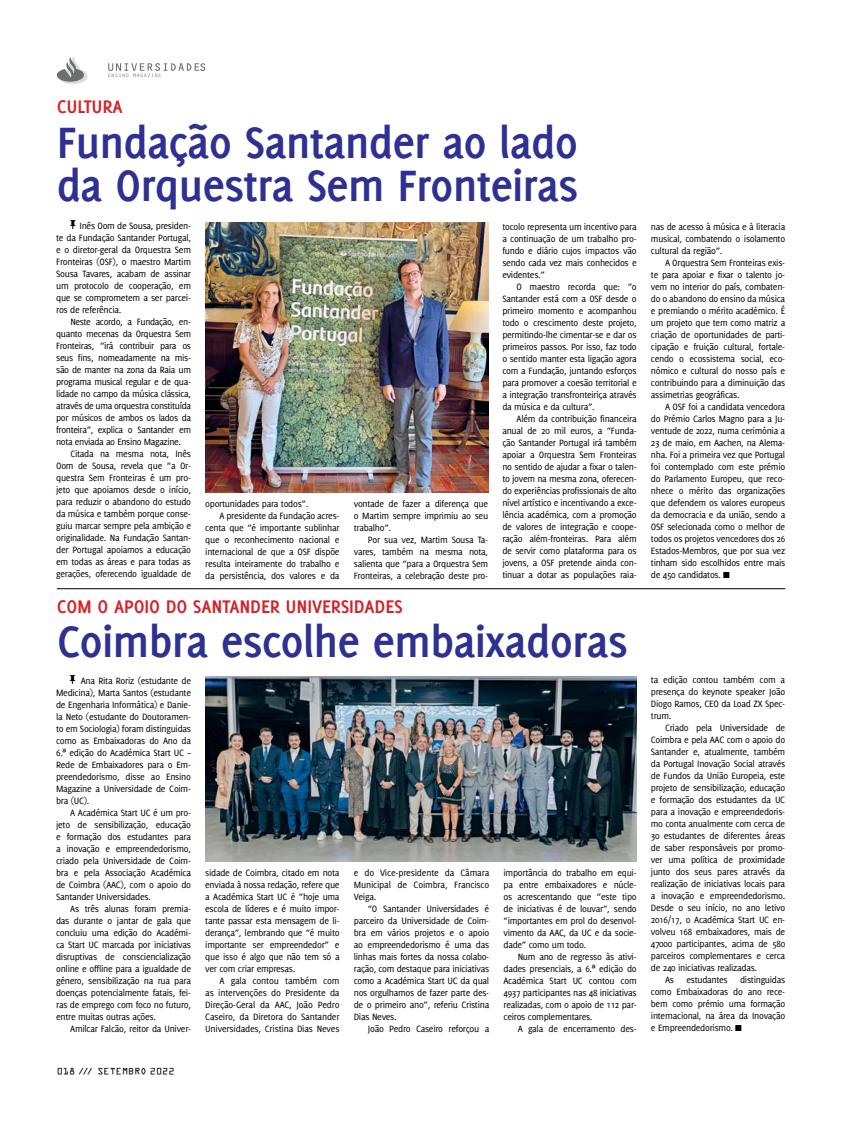
<style>
.page{position:relative;width:842px;height:1134px;background:#fff}
.page>*{position:absolute;margin:0;border:0;box-sizing:border-box;transform-origin:0 0}
.t1{font:700 48px/43px "Delicious";letter-spacing:-.02em;color:#2e3092}
.t2{font:700 20px "Delicious";letter-spacing:-.01em;color:#d2232a}
.t3{font:10px/12px "Delicious";letter-spacing:-.03em;color:#000;text-align:justify}
.t4{font:10px "OCR Aby BT";color:#000}
.s1{font-family:"Icon Bit Two"}
.s2{font-family:"Arial"}
.s3{font-family:"Icon Bit One"}
</style>
<div class="page">
<img style="left:205px;top:223px;width:284px;height:270px">
<hr style="left:57px;top:588px;width:728px;height:1px;background:#000">
<img style="left:205px;top:676px;width:432px;height:185px">
<svg style="left:108px;top:63px;width:97px;height:14px"></svg>
<svg style="left:57px;top:57px;width:31px;height:27px"></svg>
<h2 class="t2" style="left:57px;top:95px;width:67px">Cultura</h2>
<h1 class="t1" style="left:57px;top:120px;width:523px">Fundação Santander ao lado da Orquestra Sem Fronteiras</h1>
<p class="t3" style="left:56px;top:219px;width:136px;text-indent:14px"><span class="s1">6</span> Inês Oom de Sousa, presiden&shy;te da Fundação Santander Portugal, e o diretor-geral da Orquestra Sem Fronteiras (OSF), o maestro Martim Sousa Tavares, acabam de assinar um protocolo de cooperação, em que se comprometem a ser parcei&shy;ros de referência.</p>
<p class="t3" style="left:70px;top:315px;width:122px">Neste acordo, a Fundação, en-</p>
<p class="t3" style="left:56px;top:327px;width:136px">quanto mecenas da Orquestra Sem</p>
<p class="t3" style="left:56px;top:339px;width:136px">Fronteiras, “irá contribuir para os</p>
<p class="t3" style="left:56px;top:351px;width:136px">seus fins, nomeadamente na mis-</p>
<p class="t3" style="left:56px;top:363px;width:136px">são de manter na zona da Raia um</p>
<p class="t3" style="left:56px;top:375px;width:136px">programa musical regular e de qua-</p>
<p class="t3" style="left:56px;top:387px;width:136px">lidade no campo da música clássica,</p>
<p class="t3" style="left:56px;top:399px;width:136px">através de uma orquestra constituída</p>
<p class="t3" style="left:56px;top:411px;width:136px">por músicos de ambos os lados da</p>
<p class="t3" style="left:56px;top:423px;width:136px">fronteira”, explica o Santander em</p>
<p class="t3" style="left:56px;top:435px;width:126px">nota enviada ao Ensino Magazine.</p>
<p class="t3" style="left:70px;top:447px;width:122px">Citada na mesma nota, Inês</p>
<p class="t3" style="left:56px;top:459px;width:136px">Oom de Sousa, revela que “a Or-</p>
<p class="t3" style="left:56px;top:471px;width:136px">questra Sem Fronteiras é um pro-</p>
<p class="t3" style="left:56px;top:483px;width:136px">jeto que apoiamos desde o início,</p>
<p class="t3" style="left:56px;top:495px;width:136px">para reduzir o abandono do estudo</p>
<p class="t3" style="left:56px;top:507px;width:136px">da música e também porque conse-</p>
<p class="t3" style="left:56px;top:519px;width:136px">guiu marcar sempre pela ambição e</p>
<p class="t3" style="left:56px;top:531px;width:136px">originalidade. Na Fundação Santan-</p>
<p class="t3" style="left:56px;top:543px;width:136px">der Portugal apoiamos a educação</p>
<p class="t3" style="left:56px;top:555px;width:136px">em todas as áreas e para todas as</p>
<p class="t3" style="left:56px;top:567px;width:136px">gerações, oferecendo igualdade de</p>
<p class="t3" style="left:205px;top:498px;width:105px">oportunidades para todos”.</p>
<p class="t3" style="left:219px;top:510px;width:122px">A presidente da Fundação acres-</p>
<p class="t3" style="left:205px;top:522px;width:136px">centa que “é importante sublinhar</p>
<p class="t3" style="left:205px;top:534px;width:136px">que o reconhecimento nacional e</p>
<p class="t3" style="left:205px;top:546px;width:136px">internacional de que a OSF dispõe</p>
<p class="t3" style="left:205px;top:558px;width:136px">resulta inteiramente do trabalho e</p>
<p class="t3" style="left:205px;top:570px;width:136px">da persistência, dos valores e da</p>
<p class="t3" style="left:354px;top:498px;width:136px">vontade de fazer a diferença que o Martim sempre imprimiu ao seu trabalho”.</p>
<p class="t3" style="left:354px;top:534px;width:136px;text-indent:14px">Por sua vez, Martim Sousa Ta&shy;vares, também na mesma nota, salienta que “para a Orquestra Sem Fronteiras, a celebração deste pro-</p>
<h2 class="t2" style="left:57px;top:595px;width:294px">Com o apoio do Santander Universidades</h2>
<p class="t3" style="left:502px;top:220px;width:136px">tocolo representa um incentivo para a continuação de um trabalho pro&shy;fundo e diário cujos impactos vão sendo cada vez mais conhecidos e evidentes.”</p>
<p class="t3" style="left:502px;top:280px;width:136px;text-indent:14px">O maestro recorda que: “o Santander está com a OSF desde o primeiro momento e acompanhou todo o crescimento deste projeto, permitindo-lhe cimentar-se e dar os primeiros passos. Por isso, faz todo o sentido manter esta ligação agora com a Fundação, juntando esforços para promover a coesão territorial e a integração transfronteiriça através da música e da cultura”.</p>
<p class="t3" style="left:502px;top:412px;width:136px;text-indent:14px">Além da contribuição financeira anual de 20 mil euros, a “Funda&shy;ção Santander Portugal irá também apoiar a Orquestra Sem Fronteiras no sentido de ajudar a fixar o talen&shy;to jovem na mesma zona, oferecen&shy;do experiências profissionais de alto nível artístico e incentivando a exce&shy;lência académica, com a promoção de valores de integração e coope&shy;ração além-fronteiras. Para além de servir como plataforma para os jovens, a OSF pretende ainda con&shy;tinuar a dotar as populações raia-</p>
<h1 class="t1" style="left:57px;top:620px;width:573px">Coimbra escolhe embaixadoras</h1>
<p class="t3" style="left:56px;top:674px;width:136px;text-indent:14px"><span class="s1">6</span> Ana Rita Roriz (estudante de Medicina), Marta Santos (estudante de Engenharia Informática) e Danie&shy;la Neto (estudante do Doutoramen&shy;to em Sociologia) foram distinguidas como as Embaixadoras do Ano da 6.<span class="s2">ª</span> edição do Académica Start UC – Rede de Embaixadores para o Em&shy;preendedorismo, disse ao Ensino Magazine a Universidade de Coim&shy;bra (UC).</p>
<p class="t3" style="left:56px;top:806px;width:136px;text-indent:14px">A Académica Start UC é um pro&shy;jeto de sensibilização, educação e formação dos estudantes para a inovação e empreendedorismo, criado pela Universidade de Coim&shy;bra e pela Associação Académica de Coimbra (AAC), com o apoio do Santander Universidades.</p>
<p class="t3" style="left:56px;top:902px;width:136px;text-indent:14px">As três alunas foram premia&shy;das durante o jantar de gala que concluiu uma edição do Académi&shy;ca Start UC marcada por iniciativas disruptivas de consciencialização online e offline para a igualdade de género, sensibilização na rua para doenças potencialmente fatais, fei&shy;ras de emprego com foco no futuro, entre muitas outras ações.</p>
<p class="t3" style="left:70px;top:1022px;width:122px">Amilcar Falcão, reitor da Univer-</p>
<p class="t4" style="left:57px;top:1065px;width:119px">018 /// SETEMBRO 2022</p>
<p class="t3" style="left:205px;top:867px;width:136px">sidade de Coimbra, citado em nota enviada à nossa redação, refere que a Académica Start UC é “hoje uma escola de líderes e é muito impor&shy;tante passar esta mensagem de li&shy;derança”, lembrando que “é muito importante ser empreendedor” e que isso é algo que não tem só a ver com criar empresas.</p>
<p class="t3" style="left:205px;top:975px;width:136px;text-indent:14px">A gala contou também com as intervenções do Presidente da Direção-Geral da AAC, João Pedro Caseiro, da Diretora do Santander Universidades, Cristina Dias Neves</p>
<p class="t3" style="left:354px;top:867px;width:137px">e do Vice-presidente da Câmara Municipal de Coimbra, Francisco Veiga.</p>
<p class="t3" style="left:354px;top:903px;width:137px;text-indent:14px">“O Santander Universidades é parceiro da Universidade de Coim&shy;bra em vários projetos e o apoio ao empreendedorismo é uma das linhas mais fortes da nossa colabo&shy;ração, com destaque para iniciativas como a Académica Start UC da qual nos orgulhamos de fazer parte des&shy;de o primeiro ano”, referiu Cristina Dias Neves.</p>
<p class="t3" style="left:368px;top:1023px;width:123px">João Pedro Caseiro reforçou a</p>
<p class="t3" style="left:503px;top:867px;width:135px">importância do trabalho em equi&shy;pa entre embaixadores e núcle&shy;os acrescentando que “este tipo de iniciativas é de louvar”, sendo “importantes em prol do desenvol&shy;vimento da AAC, da UC e da socie&shy;dade” como um todo.</p>
<p class="t3" style="left:503px;top:951px;width:135px;text-indent:14px">Num ano de regresso às ativi&shy;dades presenciais, a 6.<span class="s2">ª</span> edição do Académica Start UC contou com 4937 participantes nas 48 iniciativas realizadas, com o apoio de 112 par&shy;ceiros complementares.</p>
<p class="t3" style="left:518px;top:1023px;width:121px">A gala de encerramento des-</p>
<p class="t3" style="left:651px;top:220px;width:136px">nas de acesso à música e à literacia musical, combatendo o isolamento cultural da região”.</p>
<p class="t3" style="left:651px;top:256px;width:136px;text-indent:14px">A Orquestra Sem Fronteiras exis&shy;te para apoiar e fixar o talento jo&shy;vem no interior do país, combaten&shy;do o abandono do ensino da música e premiando o mérito académico. É um projeto que tem como matriz a criação de oportunidades de parti&shy;cipação e fruição cultural, fortale&shy;cendo o ecossistema social, eco&shy;nómico e cultural do nosso país e contribuindo para a diminuição das assimetrias geográficas.</p>
<p class="t3" style="left:651px;top:400px;width:136px;text-indent:14px">A OSF foi a candidata vencedora do Prémio Carlos Magno para a Ju&shy;ventude de 2022, numa cerimónia a 23 de maio, em Aachen, na Alema&shy;nha. Foi a primeira vez que Portugal foi contemplado com este prémio do Parlamento Europeu, que reco&shy;nhece o mérito das organizações que defendem os valores europeus da democracia e da união, sendo a OSF selecionada como o melhor de todos os projetos vencedores dos 26<br>Estados-Membros, que por sua vez tinham sido escolhidos entre mais de 450 candidatos. <span class="s3">K</span></p>
<p class="t3" style="left:651px;top:674px;width:136px">ta edição contou também com a presença do keynote speaker João Diogo Ramos, CEO da Load ZX Spec&shy;trum.</p>
<p class="t3" style="left:651px;top:722px;width:136px;text-indent:14px">Criado pela Universidade de Coimbra e pela AAC com o apoio do Santander e, atualmente, também da Portugal Inovação Social através de Fundos da União Europeia, este projeto de sensibilização, educação e formação dos estudantes da UC para a inovação e empreendedoris&shy;mo conta anualmente com cerca de 30 estudantes de diferentes áreas de saber responsáveis por promo&shy;ver uma política de proximidade junto dos seus pares através da realização de iniciativas locais para a inovação e empreendedorismo.<br>Desde o seu início, no ano letivo 2016/17, o Académica Start UC en&shy;volveu 168 embaixadores, mais de 47000 participantes, acima de 580 parceiros complementares e cerca de 240 iniciativas realizadas.</p>
<p class="t3" style="left:651px;top:974px;width:136px;text-indent:14px">As estudantes distinguidas como Embaixadoras do ano rece&shy;bem como prémio uma formação internacional, na área da Inovação e Empreendedorismo. <span class="s3">K</span></p>
</div>
